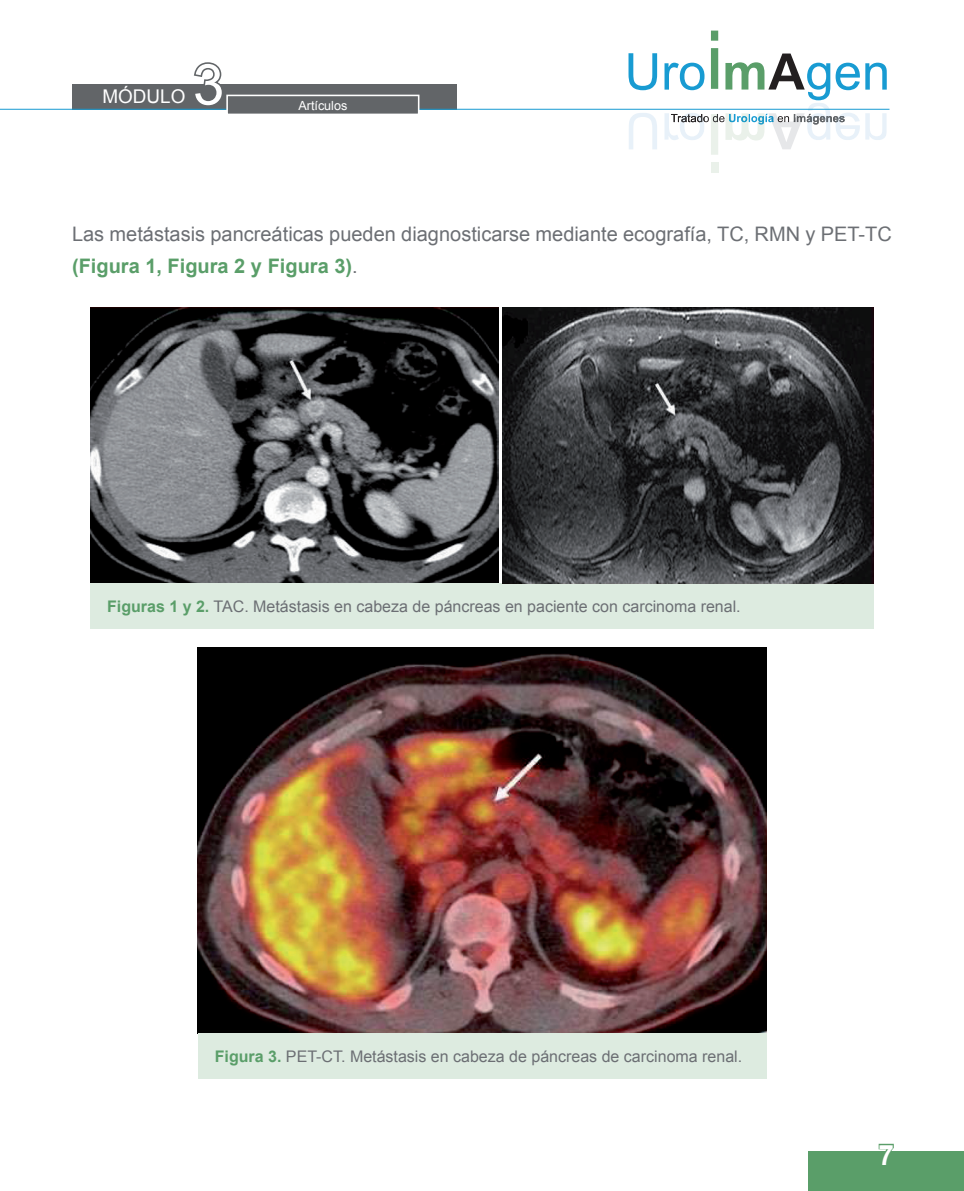
<style>
.page{position:relative;width:964px;height:1191px;background:#fff}
.page>*{position:absolute;margin:0;border:0;box-sizing:border-box;transform-origin:0 0}
.t1{font:56.6px "Arial";color:#fff}
.t2{font:700 28px "Arial";color:#fff}
.t3{font:20px/32px "Arial";color:#6c6f74}
.t4{font:18.8px "Arial";color:#fff}
.t5{font:16px "Arial";color:#6c6f74}
.t6{font:12.6px "Arial";color:#fff}
.s1{font-weight:700;color:#5a9e69}
</style>
<div class="page">
<div style="left:72px;top:84px;width:384px;height:26px;background:#626568"></div>
<svg style="left:194px;top:62px;width:28px;height:22px"></svg>
<div style="left:711px;top:162px;width:7px;height:10px;background:#eaf1ea"></div>
<hr style="left:0;top:109px;width:889px;height:1px;background:#189bd2">
<div style="left:227px;top:95px;width:192px;height:19px;background:#626568"></div>
<div style="left:226px;top:95px;width:193px;height:20px;border:2px solid #fff"></div>
<div style="left:809px;top:1151px;width:155px;height:40px;background:#5a9e69"></div>
<svg style="left:878px;top:1143px;width:16px;height:8px"></svg>
<img style="left:90px;top:308px;width:408px;height:275px">
<div style="left:90px;top:583px;width:784px;height:46px;background:#ddebe0"></div>
<img style="left:502px;top:308px;width:372px;height:275px">
<img style="left:198px;top:647px;width:568px;height:386px">
<div style="left:198px;top:1033px;width:568px;height:45px;background:#ddebe0"></div>
<svg style="left:628px;top:31px;width:259px;height:124px"></svg>
<p class="t4" style="left:102px;top:86px;width:84px">MÓDULO</p>
<h1 class="t1" style="left:193px;top:53px;width:33px">3</h1>
<p class="t6" style="left:298px;top:98px;width:51px">Artículos</p>
<p class="t3" style="left:72px;top:218px;width:821px">Las metástasis pancreáticas pueden diagnosticarse mediante ecografía, TC, RMN y PET-TC <span class="s1">(Figura 1, Figura 2 y Figura 3)</span>.</p>
<p class="t5" style="left:107px;top:597px;width:635px"><span class="s1">Figuras 1 y 2.</span> TAC. Metástasis en cabeza de páncreas en paciente con carcinoma renal.</p>
<p class="t5" style="left:215px;top:1047px;width:529px"><span class="s1">Figura 3.</span> PET-CT. Metástasis en cabeza de páncreas de carcinoma renal.</p>
<h2 class="t2" style="left:878px;top:1139px;width:17px">7</h2>
</div>
